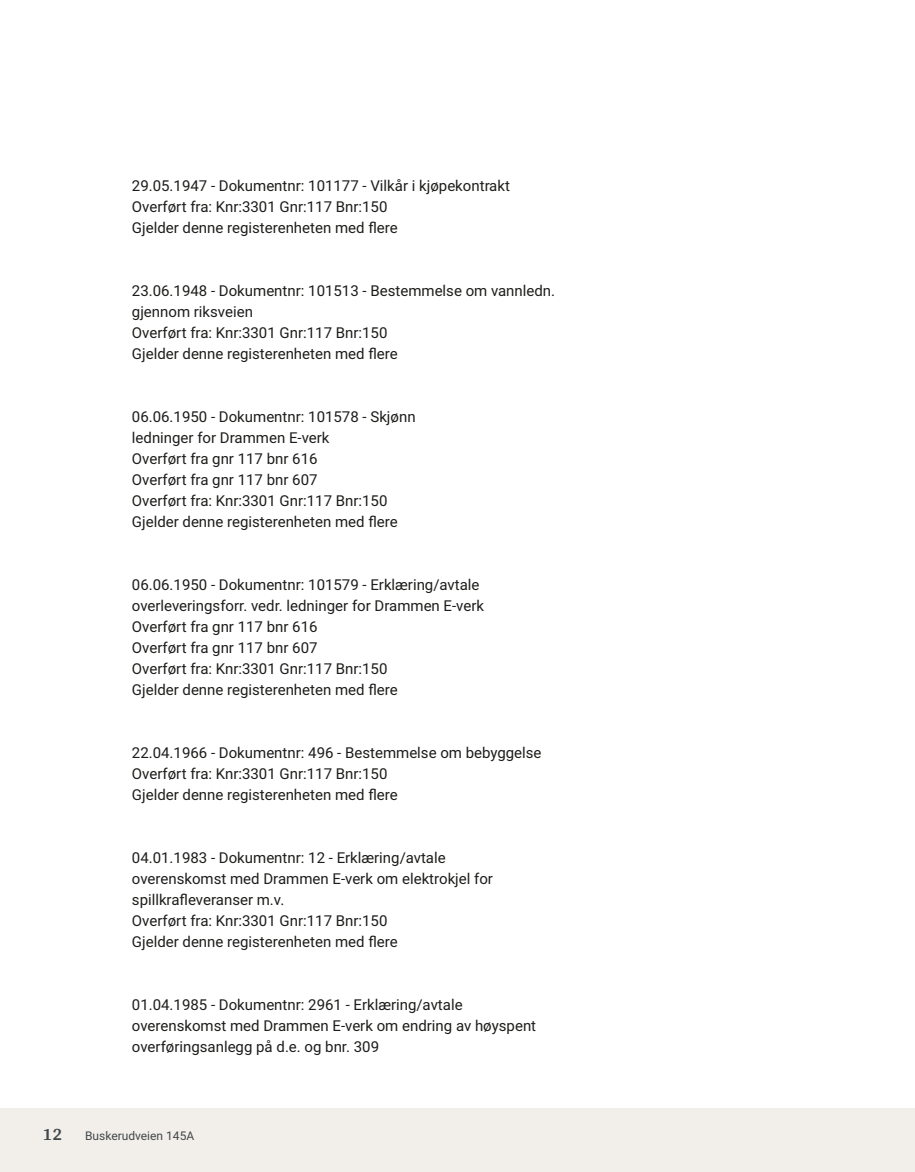
<style>
.page{position:relative;width:915px;height:1172px;background:#fff}
.page>*{position:absolute;margin:0;border:0;box-sizing:border-box;transform-origin:0 0}
.t1{font:700 18px "Arya";color:#414749}
.t2{font:15px/21px "Roboto";color:#1d1d1b}
.t3{font:12px "Roboto";color:#414749}
</style>
<div class="page">
<div style="left:0;top:1108px;width:914px;height:64px;background:#f2eeea"></div>
<p class="t2" style="left:132px;top:174px;width:379px">29.05.1947 ‑ Dokumentnr: 101177 ‑ Vilkår i kjøpekontrakt<br>Overført fra: Knr:3301 Gnr:117 Bnr:150<br>Gjelder denne registerenheten med flere</p>
<p class="t2" style="left:132px;top:279px;width:424px">23.06.1948 ‑ Dokumentnr: 101513 ‑ Bestemmelse om vannledn. gjennom riksveien<br>Overført fra: Knr:3301 Gnr:117 Bnr:150<br>Gjelder denne registerenheten med flere</p>
<p class="t2" style="left:132px;top:405px;width:285px">06.06.1950 ‑ Dokumentnr: 101578 ‑ Skjønn ledninger for Drammen E‑verk<br>Overført fra gnr 117 bnr 616<br>Overført fra gnr 117 bnr 607<br>Overført fra: Knr:3301 Gnr:117 Bnr:150<br>Gjelder denne registerenheten med flere</p>
<p class="t2" style="left:132px;top:573px;width:353px">06.06.1950 ‑ Dokumentnr: 101579 ‑ Erklæring/avtale overleveringsforr. vedr. ledninger for Drammen E‑verk Overført fra gnr 117 bnr 616<br>Overført fra gnr 117 bnr 607<br>Overført fra: Knr:3301 Gnr:117 Bnr:150<br>Gjelder denne registerenheten med flere</p>
<p class="t2" style="left:132px;top:741px;width:411px">22.04.1966 ‑ Dokumentnr: 496 ‑ Bestemmelse om bebyggelse<br>Overført fra: Knr:3301 Gnr:117 Bnr:150<br>Gjelder denne registerenheten med flere</p>
<p class="t2" style="left:132px;top:846px;width:362px">04.01.1983 ‑ Dokumentnr: 12 ‑ Erklæring/avtale overenskomst med Drammen E‑verk om elektrokjel for spillkrafleveranser m.v.<br>Overført fra: Knr:3301 Gnr:117 Bnr:150<br>Gjelder denne registerenheten med flere</p>
<p class="t2" style="left:132px;top:993px;width:405px">01.04.1985 ‑ Dokumentnr: 2961 ‑ Erklæring/avtale overenskomst med Drammen E‑verk om endring av høyspent overføringsanlegg på d.e. og bnr. 309</p>
<p class="t1" style="left:43px;top:1123px;width:21px">12</p>
<p class="t3" style="left:85px;top:1127px;width:111px">Buskerudveien 145A</p>
</div>
